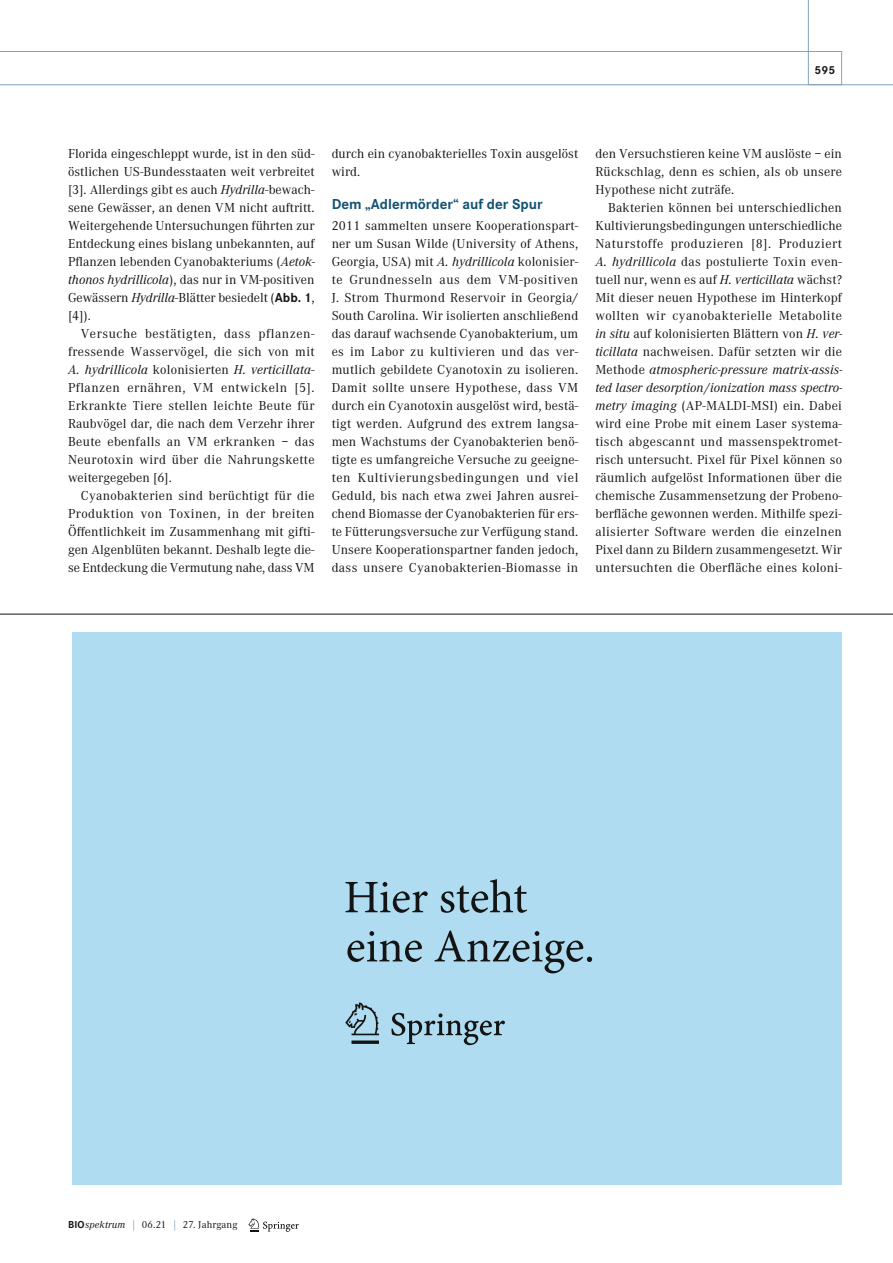
<style>
.page{position:relative;width:893px;height:1263px;background:#fff}
.page>*{position:absolute;margin:0;border:0;box-sizing:border-box;transform-origin:0 0}
.t1{font:700 15px "Corporate S";color:#115273}
.t2{font:13.5px/18px "Corporate A";letter-spacing:.005em;color:#131413;text-align:justify}
.t3{font:700 12px "Corporate S";color:#131413}
.t4{font:10.5px "Corporate A";letter-spacing:.015em;color:#131413}
.s1{font-style:italic}
.s2{font-family:"Corporate S";font-weight:700}
.s3{color:#658ba6}
</style>
<div class="page">
<svg style="left:248px;top:1218px;width:51px;height:14px"></svg>
<hr style="left:0;top:614px;width:893px;height:1px;background:#131413">
<div style="left:72px;top:632px;width:770px;height:552px;background:#afdcf1"></div>
<svg style="left:345px;top:879px;width:247px;height:94px"></svg>
<svg style="left:345px;top:1002px;width:160px;height:43px"></svg>
<svg style="left:0;top:0;width:893px;height:85px"></svg>
<p class="t3" style="left:814px;top:66px;width:22px">595</p>
<p class="t2" style="left:68px;top:146px;width:248px">Florida eingeschleppt wurde, ist in den süd&shy;östlichen US-Bundesstaaten weit verbreitet [3]. Allerdings gibt es auch <span class="s1">Hydrilla</span>-bewach&shy;sene Gewässer, an denen VM nicht auftritt.<br>Weitergehende Untersuchungen führten zur Entdeckung eines bislang unbekannten, auf Pflanzen lebenden Cyanobakteriums (<span class="s1">Aetok&shy;thonos hydrillicola</span>), das nur in VM-positiven Gewässern <span class="s1">Hydrilla</span>-Blätter besiedelt (<span class="s2">Abb. 1</span>, [4]).</p>
<p class="t2" style="left:68px;top:326px;width:248px;text-indent:13px">Versuche bestätigten, dass pflanzen&shy;fressende Wasservögel, die sich von mit <span class="s1">A. hy drillicola</span> kolonisierten <span class="s1">H. verticillata</span>-Pflanzen ernähren, VM entwickeln [5].<br>Erkrankte Tiere stellen leichte Beute für Raubvögel dar, die nach dem Verzehr ihrer Beute ebenfalls an VM erkranken – das Neurotoxin wird über die Nahrungskette weitergegeben [6].</p>
<p class="t2" style="left:68px;top:488px;width:248px;text-indent:13px">Cyanobakterien sind berüchtigt für die Produktion vo n Toxinen, in der breiten Öffentlichkeit im Zusammenhang mit gifti&shy;gen Algenblüten bekannt. Deshalb legte die&shy;se Entdeckung die Vermutung nahe, dass VM</p>
<p class="t2" style="left:332px;top:146px;width:248px">durch ein cyanobakterielles Toxin ausgelöst wird.</p>
<p class="t1" style="left:332px;top:199px;width:213px">Dem „Adlermörder“ auf der Spur</p>
<p class="t2" style="left:332px;top:218px;width:248px">2011 sammelten unsere Kooperationspart&shy;ner um Susan Wilde (University of Athens, Georgia, USA) mit <span class="s1">A. hydrillicola</span> kolonisier&shy;te Grundnesseln aus dem VM-positiven J. Strom Thurmond Reservoir in Georgia/ South Carolina. Wir isolierten anschließend das darauf wachsende Cyanobakterium, um es im Labor zu kultivieren und das ver&shy;mutlich gebildete Cyanotoxin zu isolieren.<br>Damit sollte unsere Hypothese, dass VM durch ein Cyanotoxin ausgelöst wird, bestä&shy;tigt werden. Aufgrund des extrem langsa&shy;men Wachstums der Cyanobakterien benö&shy;tigte es umfangreiche Versuche zu geeigne&shy;ten Kultivierungsbedingungen und viel Geduld, bis nach etwa zwei Jahren ausrei&shy;chend Biomasse der Cyanobakterien für ers&shy;te Fütterungsversuche zur Verfügung stand.<br>Unsere Kooperationspartner fanden jedoch, dass unsere Cyanobakterien-Biomasse in</p>
<p class="t2" style="left:595px;top:146px;width:248px">den Versuchstieren keine VM auslöste – ein Rückschlag, denn es schien, als ob unsere Hypothese nicht zuträfe.</p>
<p class="t2" style="left:595px;top:200px;width:248px;text-indent:13px">Bakterien können bei unterschiedlichen Kultivierungsbedingungen unterschiedliche Naturstoffe produzieren [8]. Produziert <span class="s1">A. hydrillicola</span> das postulierte Toxin even&shy;tuell nur, wenn es auf <span class="s1">H. verticillata</span> wächst?<br>Mit dieser neuen Hypothese im Hinterkopf wollten wir cyanobakterielle Metabolite <span class="s1">in situ</span> auf kolonisierten Blättern von <span class="s1">H. ver&shy;ticillata</span> nachweisen. Dafür setzten wir die Methode <span class="s1">atmospheric-pressure matrix-assis&shy;ted laser desorption/ionization mass spectro&shy;metry imaging</span> (AP-MALDI-MSI) ein. Dabei wird eine Probe mit einem Laser systema&shy;tisch abgescannt und massenspektromet&shy;risch untersucht. Pixel für Pixel können so räumlich aufgelöst Informationen über die chemische Zusammensetzung der Probeno&shy;berfläche gewonnen werden. Mithilfe spezi&shy;alisierter Software werden die einzelnen Pixel dann zu Bildern zusammengesetzt. Wir untersuchten die Oberfläche eines koloni-</p>
<p class="t4" style="left:68px;top:1221px;width:171px"><span class="s2">BIO</span><span class="s1">spektrum</span> <span class="s3">|</span> 06.21 <span class="s3">|</span> 27. Jahrgang</p>
</div>
